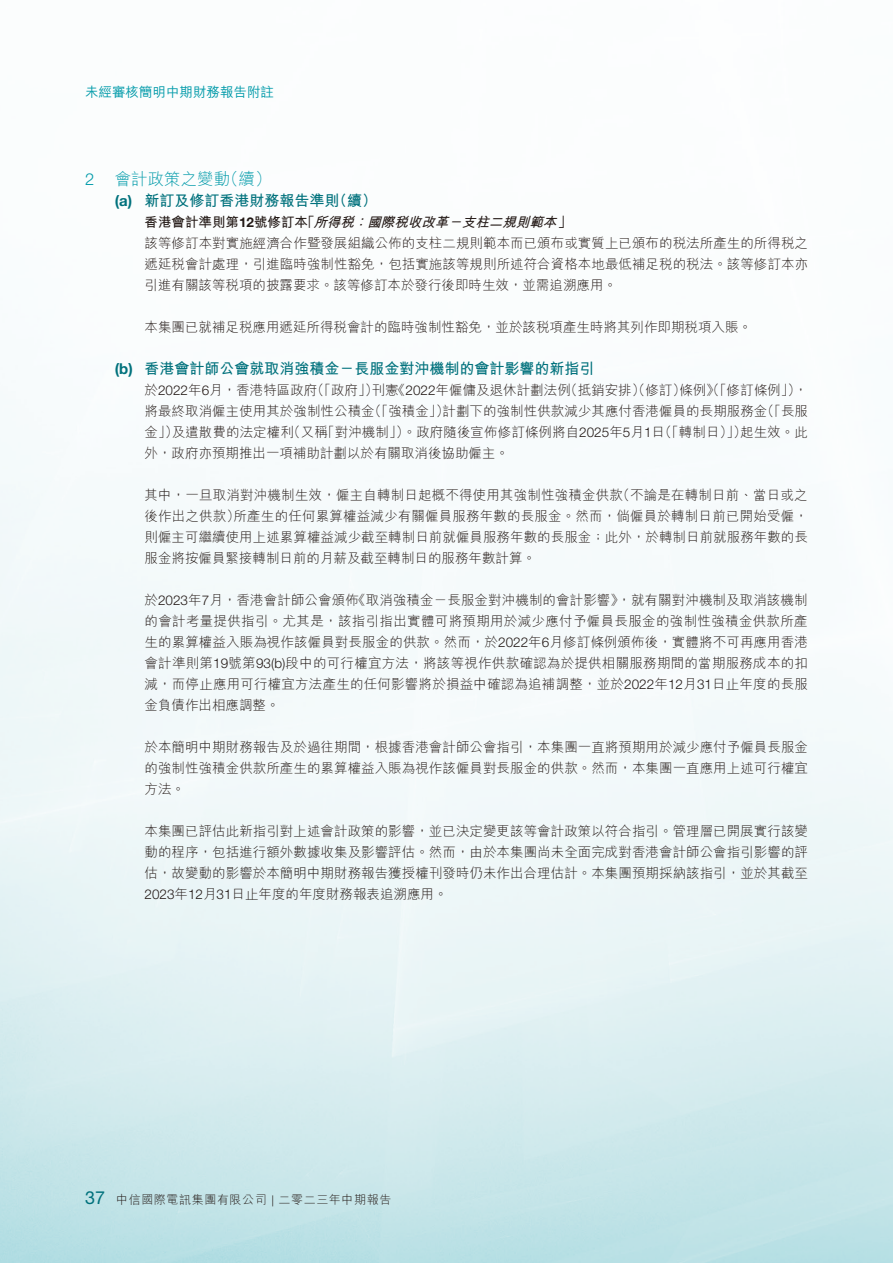
<style>
.page{position:relative;width:893px;height:1263px;background:#fff}
.page>*{position:absolute;margin:0;border:0;box-sizing:border-box;transform-origin:0 0}
.t1{font:18px "Helvetica Neue LT Std";color:#00717c}
.t2{font:300 16.5px "M Hei HK";color:#009aa9}
.t3{font:300 16.5px "Helvetica Neue LT Std";color:#009aa9}
.t4{font:700 15px "M Hei HK";color:#00717c}
.t5{font:700 15px "Helvetica Neue LT Std";color:#00717c}
.t6{font:300 13.5px/21px "M Hei HK";letter-spacing:.005em;color:#231916}
.t7{font:italic 700 13.5px "M Hei HK";color:#231916}
.t8{font:500 13.5px "M Hei HK";color:#009aa9}
.t9{font:700 13.5px "M Hei HK";color:#231916}
.t10{font:300 12px "M Hei HK";letter-spacing:.05em;color:#231916}
.s1{font-weight:700}
.s2{font-family:"Helvetica Neue LT Std";font-weight:700}
.s3{font-style:normal}
.s4{font-family:"Helvetica Neue LT Std"}
</style>
<div class="page">
<p class="t8" style="left:85px;top:82px;width:190px">未經審核簡明中期財務報告附註</p>
<p class="t3" style="left:85px;top:169px;width:11px">2</p>
<p class="t2" style="left:222px;top:167px;width:51px">（續(</p>
<p class="t2" style="left:115px;top:167px;width:117px">會計政策之變動</p>
<p class="t5" style="left:115px;top:191px;width:19px">a( )</p>
<p class="t5" style="left:115px;top:359px;width:20px">b( )</p>
<p class="t4" style="left:145px;top:190px;width:197px">新訂及修訂香港財務報告準則</p>
<p class="t4" style="left:332px;top:190px;width:46px">（續(</p>
<p class="t6" style="left:145px;top:211px;width:665px"><span class="s1">香港會計準則第</span><span class="s2">12</span><span class="s1">號修訂本<br></span>該等修訂本對實施經濟合作暨發展組織公佈的支柱二規則範本而已頒布或實質上已頒布的稅法所產生的所得稅之遞延稅會計處理，引進臨時強制性豁免，包括實施該等規則所述符合資格本地最低補足稅的稅法。該等修訂本亦引進有關該等稅項的披露要求。該等修訂本於發行後即時生效，並需追溯應用。</p>
<p class="t6" style="left:145px;top:316px;width:609px">本集團已就補足稅應用遞延所得稅會計的臨時強制性豁免，並於該稅項產生時將其列作即期稅項入賬。</p>
<p class="t4" style="left:145px;top:358px;width:451px">香港會計師公會就取消強積金－長服金對沖機制的會計影響的新指引</p>
<p class="t7" style="left:301px;top:212px;width:59px"><span class="s3">「</span>所得稅</p>
<p class="t7" style="left:367px;top:212px;width:87px">國際稅收改革</p>
<p class="t7" style="left:462px;top:212px;width:101px">支柱二規則範本</p>
<p class="t9" style="left:558px;top:212px;width:15px">「</p>
<p class="t7" style="left:354px;top:212px;width:20px">：</p>
<p class="t7" style="left:448px;top:212px;width:20px">－</p>
<p class="t6" style="left:392px;top:379px;width:180px">《<span class="s4">2022</span>年僱傭及退休計劃法例</p>
<p class="t6" style="left:311px;top:379px;width:69px">（「政府」）</p>
<p class="t6" style="left:564px;top:379px;width:123px">（抵銷安排）（修訂）</p>
<p class="t6" style="left:679px;top:379px;width:130px">條例》（「修訂條例 ，(「</p>
<p class="t6" style="left:372px;top:379px;width:29px">刊憲</p>
<p class="t6" style="left:145px;top:379px;width:174px">於<span class="s4">2022</span>年月<span class="s4">6</span> ，香港特區政府</p>
<p class="t6" style="left:368px;top:400px;width:83px">（「強積金」）</p>
<p class="t6" style="left:443px;top:400px;width:326px">計劃下的強制性供款減少其應付香港僱員的長期服務金</p>
<p class="t6" style="left:761px;top:400px;width:49px">（「長服</p>
<p class="t6" style="left:145px;top:400px;width:232px">將最終取消僱主使用其於強制性公積金</p>
<p class="t6" style="left:145px;top:421px;width:366px">金」）<br>外，政府亦預期推出一項補助計劃以於有關取消後協助僱主。</p>
<p class="t6" style="left:287px;top:421px;width:42px">（又稱</p>
<p class="t6" style="left:321px;top:421px;width:345px">「對沖機制」）。政府隨後宣佈修訂條例將自<span class="s4">2025</span>年月<span class="s4">5</span> 日<span class="s4">1</span></p>
<p class="t6" style="left:658px;top:421px;width:90px">（「轉制日）」）</p>
<p class="t6" style="left:740px;top:421px;width:69px">起生效。此</p>
<p class="t6" style="left:172px;top:421px;width:124px">及遣散費的法定權利</p>
<p class="t6" style="left:616px;top:484px;width:193px">（不論是在轉制日前、當日或之</p>
<p class="t6" style="left:234px;top:484px;width:576px;text-indent:-89px">其中，一旦取消對沖機制生效，僱主自轉制日起概不得使用其強制性強積金供款<br>所產生的任何累算權益減少有關僱員服務年數的長服金。然而，倘僱員於轉制日前已開始受僱，</p>
<p class="t6" style="left:145px;top:505px;width:665px">後作出之供款）<br>則僱主可繼續使用上述累算權益減少截至轉制日前就僱員服務年數的長服金；此外，於轉制日前就服務年數的長服金將按僱員緊接轉制日前的月薪及截至轉制日的服務年數計算。</p>
<p class="t6" style="left:352px;top:589px;width:457px">《取消強積金－長服金對沖機制的會計影響，》就有關對沖機制及取消該機制</p>
<p class="t6" style="left:145px;top:589px;width:665px">於<span class="s4">2023</span>年月<span class="s4">7</span> ，香港會計師公會頒佈<br>的會計考量提供指引。尤其是，該指引指出實體可將預期用於減少應付予僱員長服金的強制性強積金供款所產生的累算權益入賬為視作該僱員對長服金的供款。然而，於<span class="s4">2022</span>年<span class="s4">6</span>月修訂條例頒佈後，實體將不可再應用香港會計準則第<span class="s4">19</span>號第<span class="s4">93 )b(</span> 段中的可行權宜方法，將該等視作供款確認為於提供相關服務期間的當期服務成本的扣減，而停止應用可行權宜方法產生的任何影響將於損益中確認為追補調整，並於<span class="s4">2022</span>年<span class="s4">12</span>月<span class="s4">31</span>日止年度的長服金負債作出相應調整。</p>
<p class="t6" style="left:145px;top:736px;width:665px;text-align:justify">於本簡明中期財務報告及於過往期間，根據香港會計師公會指引，本集團一直將預期用於減少應付予僱員長服金的強制性強積金供款所產生的累算權益入賬為視作該僱員對長服金的供款。然而，本集團一直應用上述可行權宜方法。</p>
<p class="t6" style="left:145px;top:820px;width:665px;text-align:justify">本集團已評估此新指引對上述會計政策的影響，並已決定變更該等會計政策以符合指引。管理層已開展實行該變動的程序，包括進行額外數據收集及影響評估。然而，由於本集團尚未全面完成對香港會計師公會指引影響的評估，故變動的影響於本簡明中期財務報告獲授權刊發時仍未作出合理估計。本集團預期採納該指引，並於其截至<span class="s4">2023</span>年<span class="s4">12</span>月<span class="s4">31</span>日止年度的年度財務報表追溯應用。</p>
<h1 class="t1" style="left:85px;top:1186px;width:22px">37</h1>
<p class="t10" style="left:116px;top:1191px;width:277px">中信國際電訊集團有限公司 | 二零二三年中期報告</p>
</div>
